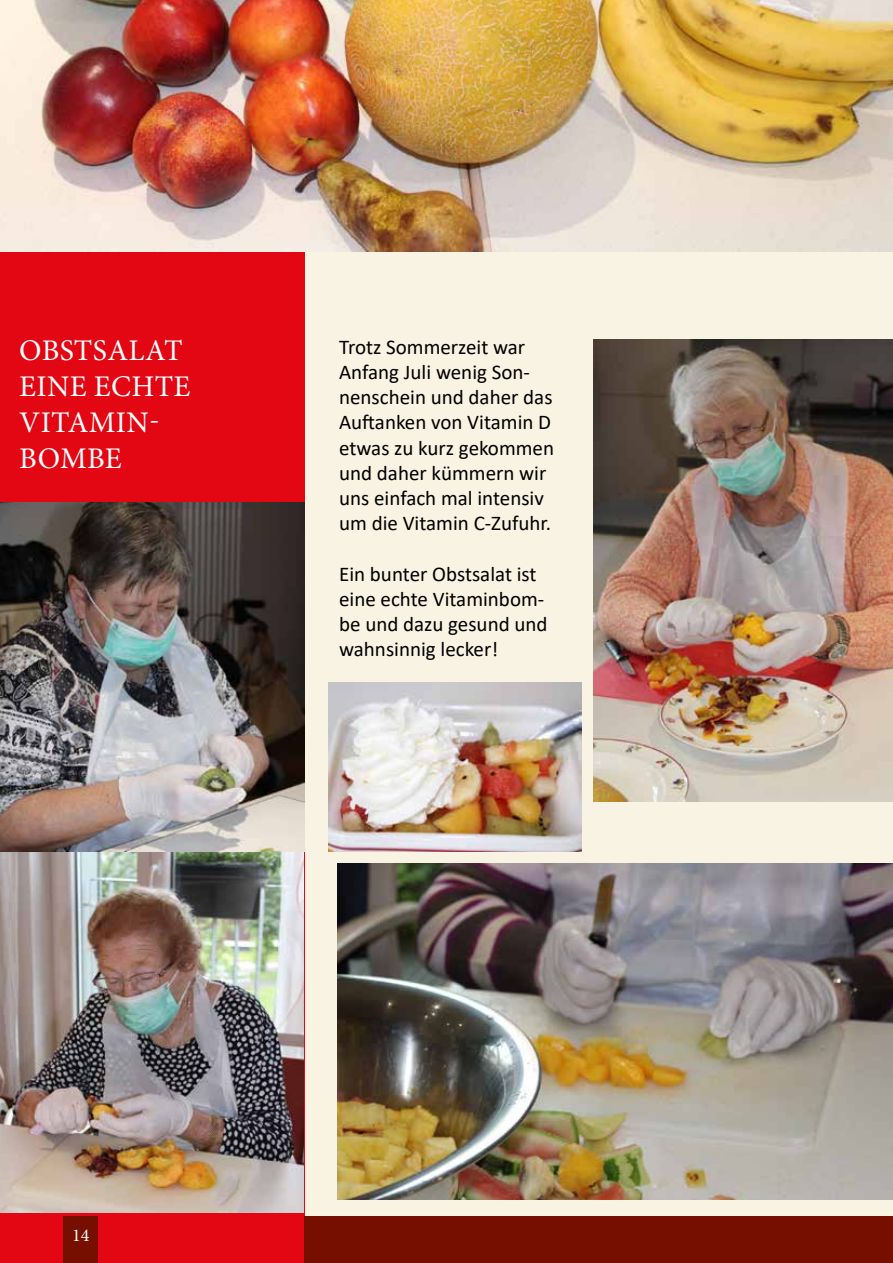
<style>
.page{position:relative;width:893px;height:1263px;background:#f8f3e3}
.page>*{position:absolute;margin:0;border:0;box-sizing:border-box;transform-origin:0 0}
.t1{font:30px/36px "Minion Pro";letter-spacing:.01em;color:#fff}
.t2{font:21px/25.2px "Calibri";color:#000}
.t3{font:18px "Minion Pro";color:#fff}
</style>
<div class="page">
<div style="left:0;top:0;width:305px;height:1263px;background:#e30613"></div>
<div style="left:64px;top:1216px;width:34px;height:47px;background:#760f00"></div>
<div style="left:305px;top:1216px;width:588px;height:47px;background:#760f00"></div>
<img style="left:0;top:0;width:893px;height:252px">
<img style="left:0;top:851px;width:304px;height:361px">
<img style="left:0;top:503px;width:305px;height:348px">
<img style="left:594px;top:339px;width:299px;height:463px">
<img style="left:337px;top:864px;width:556px;height:335px">
<img style="left:329px;top:682px;width:253px;height:169px">
<h1 class="t1" style="left:19px;top:332px;width:173px">OBSTSALAT<br>EINE ECHTE<br>VITAMIN-<br>BOMBE</h1>
<p class="t2" style="left:339px;top:334px;width:216px">Trotz Sommerzeit war<br>Anfang Juli wenig Son&shy;nenschein und daher das<br>Auftanken von Vitamin D etwas zu kurz gekommen und daher kümmern wir uns einfach mal intensiv um die Vitamin C-Zufuhr.</p>
<p class="t2" style="left:339px;top:560px;width:210px">Ein bunter Obstsalat ist eine echte Vitaminbom&shy;be und dazu gesund und wahnsinnig lecker!</p>
<p class="t3" style="left:72px;top:1223px;width:19px">14</p>
</div>
